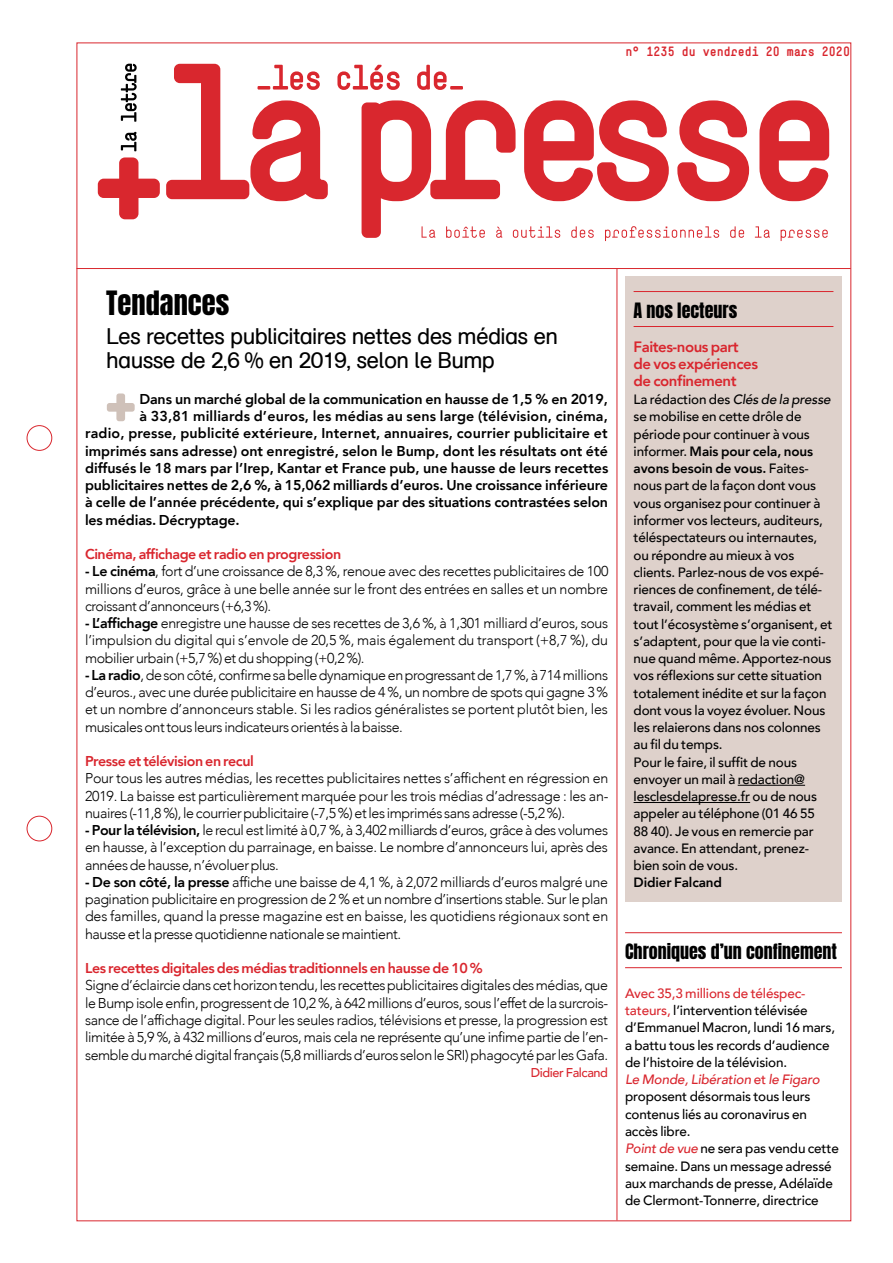
<style>
.page{position:relative;width:893px;height:1263px;background:#fff}
.page>*{position:absolute;margin:0;border:0;box-sizing:border-box;transform-origin:0 0}
.t1{font:28.5px "Anton";color:#000}
.t2{font:22.5px/24px "AG Schoolbook Regular A";letter-spacing:-.03em;color:#000}
.t3{font:18px "Anton";color:#000}
.t4{font:800 15px/17.2px "Avenir";letter-spacing:-.03em;color:#d9262e}
.t5{font:300 14.25px/17.2px "Avenir";letter-spacing:-.03em;color:#000;text-align:justify}
.t6{font:800 14.25px "Avenir";color:#000}
.t7{font:800 14.25px "Avenir";letter-spacing:-.03em;color:#d9262e}
.t8{font:500 13.5px/17.2px "Avenir";letter-spacing:-.01em;color:#000}
.t9{font:800 13.5px "Avenir";letter-spacing:-.01em;color:#000}
.t10{font:12.75px "Simple Bold Titling";color:#d9262e}
.t11{font:500 12.75px "Avenir";letter-spacing:-.03em;color:#d9262e}
.s1{font-weight:800}
.s2{font-style:italic}
.s3{color:#d9262e}
.s4{font-style:italic;color:#d9262e}
</style>
<div class="page">
<svg style="left:107px;top:393px;width:28px;height:28px"></svg>
<div style="left:625px;top:277px;width:217px;height:625px;background:#ded1cb"></div>
<hr style="left:634px;top:291px;width:199px;height:1px;background:#d9262e">
<hr style="left:634px;top:326px;width:199px;height:1px;background:#d9262e">
<hr style="left:738px;top:785px;width:67px;height:1px;background:#000">
<hr style="left:634px;top:802px;width:116px;height:1px;background:#000">
<hr style="left:625px;top:932px;width:217px;height:1px;background:#d9262e">
<hr style="left:625px;top:967px;width:217px;height:1px;background:#d9262e">
<div style="left:27px;top:425px;width:25px;height:26px;border:1px solid #d9272e;border-radius:50%"></div>
<div style="left:27px;top:816px;width:25px;height:25px;border:1px solid #d9272e;border-radius:50%"></div>
<svg style="left:166px;top:64px;width:663px;height:174px"></svg>
<svg style="left:98px;top:157px;width:62px;height:62px"></svg>
<svg style="left:258px;top:65px;width:205px;height:25px"></svg>
<svg style="left:422px;top:226px;width:406px;height:15px"></svg>
<svg style="left:121px;top:64px;width:16px;height:87px"></svg>
<hr style="left:77px;top:268px;width:774px;height:1px;background:#d9272e">
<hr style="left:617px;top:269px;width:1px;height:951px;background:#d9272e">
<p class="t10" style="left:626px;top:44px;width:226px">n° 1235 du vendredi 20 mars 2020</p>
<h1 class="t1" style="left:106px;top:289px;width:125px">Tendances</h1>
<h2 class="t2" style="left:106px;top:325px;width:453px">Les recettes publicitaires nettes des médias en hausse de 2,6 % en 2019, selon le Bump</h2>
<p class="t6" style="left:139px;top:388px;width:470px">Dans un marché global de la communication en hausse de 1,5 % en 2019,</p>
<p class="t6" style="left:139px;top:405px;width:470px">à 33,81 milliards d’euros, les médias au sens large (télévision, cinéma,</p>
<p class="t6" style="left:85px;top:422px;width:524px">radio, presse, publicité extérieure, Internet, annuaires, courrier publicitaire et</p>
<p class="t6" style="left:85px;top:439px;width:524px">imprimés sans adresse) ont enregistré, selon le Bump, dont les résultats ont été</p>
<p class="t6" style="left:85px;top:457px;width:525px">diffusés le 18 mars par l’Irep, Kantar et France pub, une hausse de leurs recettes</p>
<p class="t6" style="left:85px;top:474px;width:524px">publicitaires nettes de 2,6 %, à 15,062 milliards d’euros. Une croissance inférieure</p>
<p class="t6" style="left:85px;top:491px;width:525px">à celle de l’année précédente, qui s’explique par des situations contrastées selon</p>
<p class="t6" style="left:85px;top:508px;width:156px">les médias. Décryptage.</p>
<p class="t7" style="left:85px;top:543px;width:258px">Cinéma, affichage et radio en progression</p>
<p class="t5" style="left:85px;top:563px;width:525px"><span class="s1">- Le cinéma</span>, fort d’une croissance de 8,3 %, renoue avec des recettes publicitaires de 100 millions d’euros, grâce à une belle année sur le front des entrées en salles et un nombre croissant d’annonceurs (+6,3%).</p>
<p class="t5" style="left:85px;top:614px;width:525px"><span class="s1">- L’affichage</span> enregistre une hausse de ses recettes de 3,6 %, à 1,301 milliard d’euros, sous l’impulsion du digital qui s’envole de 20,5 %, mais également du transport (+8,7 %), du mobilier urbain (+5,7%) et du shopping (+0,2%).</p>
<p class="t5" style="left:85px;top:666px;width:525px"><span class="s1">- La radio</span>, de son côté, confirme sa belle dynamique en progressant de 1,7%, à 714 millions d’euros., avec une durée publicitaire en hausse de 4 %, un nombre de spots qui gagne 3% et un nombre d’annonceurs stable. Si les radios généralistes se portent plutôt bien, les musicales ont tous leurs indicateurs orientés à la baisse.</p>
<p class="t7" style="left:85px;top:750px;width:170px">Presse et télévision en recul</p>
<p class="t5" style="left:85px;top:770px;width:525px">Pour tous les autres médias, les recettes publicitaires nettes s’affichent en régression en 2019. La baisse est particulièrement marquée pour les trois médias d’adressage : les an&shy;nuaires (-11,8%), le courrier publicitaire (-7,5%) et les imprimés sans adresse (-5,2%).</p>
<p class="t5" style="left:85px;top:822px;width:524px"><span class="s1">- Pour la télévision,</span> le recul est limité à 0,7 %, à 3,402 milliards d’euros, grâce à des volumes en hausse, à l’exception du parrainage, en baisse. Le nombre d’annonceurs lui, après des années de hausse, n’évoluer plus.</p>
<p class="t5" style="left:85px;top:873px;width:525px"><span class="s1">- De son côté, la presse</span> affiche une baisse de 4,1 %, à 2,072 milliards d’euros malgré une pagination publicitaire en progression de 2 % et un nombre d’insertions stable. Sur le plan des familles, quand la presse magazine est en baisse, les quotidiens régionaux sont en hausse et la presse quotidienne nationale se maintient.</p>
<p class="t7" style="left:85px;top:957px;width:399px">Les recettes digitales des médias traditionnels en hausse de 10 %</p>
<p class="t5" style="left:85px;top:977px;width:525px">Signe d’éclaircie dans cet horizon tendu, les recettes publicitaires digitales des médias, que le Bump isole enfin, progressent de 10,2 %, à 642 millions d’euros, sous l’effet de la surcrois&shy;sance de l’affichage digital. Pour les seules radios, télévisions et presse, la progression est limitée à 5,9 %, à 432 millions d’euros, mais cela ne représente qu’une infime partie de l’en&shy;semble du marché digital français (5,8 milliards d’euros selon le SRI) phagocyté par les Gafa.</p>
<p class="t11" style="left:531px;top:1061px;width:79px">Didier Falcand</p>
<p class="t3" style="left:634px;top:301px;width:105px">A nos lecteurs</p>
<p class="t4" style="left:634px;top:338px;width:126px">Faites-nous part de vos expériences de confinement</p>
<p class="t8" style="left:634px;top:390px;width:201px">La rédaction des <span class="s2">Clés de la presse </span>se mobilise en cette drôle de période pour continuer à vous informer. <span class="s1">Mais pour cela, nous avons besoin de vous.</span> Faites&shy;nous part de la façon dont vous vous organisez pour continuer à informer vos lecteurs, auditeurs, téléspectateurs ou internautes, ou répondre au mieux à vos clients. Parlez-nous de vos expé&shy;riences de confinement, de télé&shy;travail, comment les médias et tout l’écosystème s’organisent, et s’adaptent, pour que la vie conti&shy;nue quand même. Apportez-nous vos réflexions sur cette situation totalement inédite et sur la façon dont vous la voyez évoluer. Nous les relaierons dans nos colonnes au fil du temps.<br>Pour le faire, il suffit de nous envoyer un mail à redaction@ lesclesdelapresse.fr ou de nous appeler au téléphone (01 46 55<br>88 40). Je vous en remercie par avance. En attendant, prenez&shy;bien soin de vous.</p>
<p class="t9" style="left:634px;top:872px;width:90px">Didier Falcand</p>
<p class="t3" style="left:625px;top:942px;width:213px">Chroniques d’un confinement</p>
<p class="t8" style="left:625px;top:984px;width:215px"><span class="s3">Avec 35,3 millions de téléspec&shy;tateurs,</span> l’intervention télévisée d’Emmanuel Macron, lundi 16 mars, a battu tous les records d’audience de l’histoire de la télévision.<br><span class="s4">Le Monde, Libération</span> <span class="s3">et</span> <span class="s4">le Figaro </span>proposent désormais tous leurs contenus liés au coronavirus en accès libre.<br><span class="s4">Point de vue</span> ne sera pas vendu cette semaine. Dans un message adressé aux marchands de presse, Adélaïde de Clermont-Tonnerre, directrice</p>
</div>
